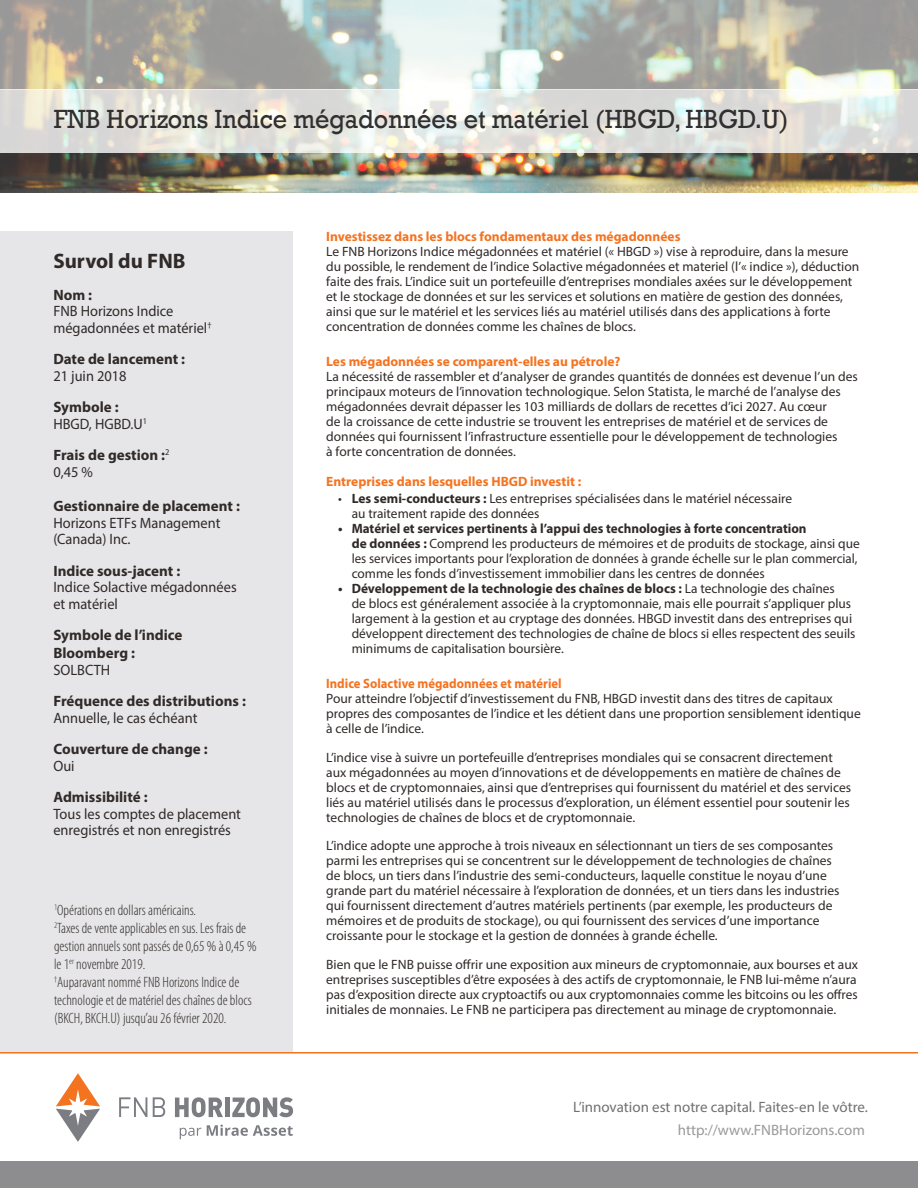
<style>
.page{position:relative;width:918px;height:1188px;background:#fff}
.page>*{position:absolute;margin:0;border:0;box-sizing:border-box;transform-origin:0 0}
.t1{font:27px "Rockwell";color:#312f30;scale:.93 1}
.ETF_Snapshot{font:700 21px "Myriad Pro";color:#302a28}
.t2{font:300 condensed 15px/18px "Myriad Pro";color:#302a28}
.Snapshot_body{font:15px/16.5px "Myriad Pro";color:#302a28;scale:.96 1}
.Snapshot_sub-head{font:700 15px/18px "Myriad Pro";color:#302a28}
.t3{font:15px "Myriad Pro";color:#717074}
.t4{font:15px "Myriad Pro";color:#999}
.Snapshot_sub-head-2{font:15px "Myriad Pro";color:#302a28;scale:.96 1}
.Body_Paragraph{font:13.5px/15px "Myriad Pro";color:#302a28}
.Top_Bullets{font:13.5px/15px "Myriad Pro";color:#302a28}
.Body_Paragraph-2{font:700 13.5px "Myriad Pro";color:#f47321}
.Body_Paragraph-3{font:700 13.5px "Myriad Pro";color:#f47321;scale:.94 1}
.s1{font-weight:700}
</style>
<div class="page">
<div style="left:0;top:231px;width:293px;height:821px;background:#e6e6e8"></div>
<div style="left:0;top:1161px;width:918px;height:27px;background:#8d8c8f"></div>
<img style="left:0;top:153px;width:918px;height:39px">
<svg style="left:0;top:0;width:918px;height:89px;background:#b5b8b0"></svg>
<svg style="left:0;top:89px;width:918px;height:64px;background:#e3e4de"></svg>
<hr style="left:0;top:1052px;width:918px;height:2px;background:#f47321">
<svg style="left:207px;top:1125px;width:86px;height:11px"></svg>
<svg style="left:56px;top:1073px;width:44px;height:69px"></svg>
<svg style="left:175px;top:1097px;width:48px;height:20px"></svg>
<div style="left:225px;top:1098px;width:5px;height:19px;background:#7b7d82"></div>
<svg style="left:232px;top:1097px;width:61px;height:20px"></svg>
<svg style="left:119px;top:1097px;width:28px;height:20px"></svg>
<svg style="left:153px;top:1097px;width:12px;height:20px"></svg>
<svg style="left:180px;top:1128px;width:21px;height:11px"></svg>
<p class="t1" style="left:54px;top:103px;width:792px">FNB Horizons Indice mégadonnées et matériel (HBGD, HBGD.U)</p>
<p class="ETF_Snapshot" style="left:53px;top:248px;width:134px">Survol du FNB</p>
<p class="Snapshot_sub-head" style="left:53px;top:285px;width:40px">Nom :</p>
<p class="Snapshot_body" style="left:53px;top:303px;width:166px">FNB Horizons Indice mégadonnées et matériel<sup>†</sup></p>
<p class="Snapshot_sub-head" style="left:53px;top:350px;width:133px">Date de lancement :</p>
<p class="Snapshot_body" style="left:53px;top:367px;width:78px">21 juin 2018</p>
<p class="Snapshot_sub-head" style="left:53px;top:398px;width:67px">Symbole :</p>
<p class="Snapshot_body" style="left:53px;top:415px;width:99px">HBGD, HGBD.U<sup>1</sup></p>
<p class="Snapshot_sub-head" style="left:53px;top:446px;width:118px">Frais de gestion :<sup>2</sup></p>
<p class="Snapshot_sub-head-2" style="left:53px;top:463px;width:43px">0,45 %</p>
<p class="Snapshot_sub-head" style="left:53px;top:497px;width:188px">Gestionnaire de placement :</p>
<p class="Snapshot_body" style="left:53px;top:514px;width:176px">Horizons ETFs Management (Canada) Inc.</p>
<p class="Snapshot_sub-head" style="left:53px;top:561px;width:128px">Indice sous-jacent :</p>
<p class="Snapshot_body" style="left:53px;top:579px;width:192px">Indice Solactive mégadonnées et matériel</p>
<p class="Snapshot_sub-head" style="left:53px;top:626px;width:131px">Symbole de l’indice<br>Bloomberg :</p>
<p class="Snapshot_body" style="left:53px;top:661px;width:61px">SOLBCTH</p>
<p class="Snapshot_sub-head" style="left:53px;top:692px;width:194px">Fréquence des distributions :</p>
<p class="Snapshot_body" style="left:53px;top:709px;width:152px">Annuelle, le cas échéant</p>
<p class="Snapshot_sub-head" style="left:53px;top:740px;width:156px">Couverture de change :</p>
<p class="Snapshot_body" style="left:53px;top:757px;width:24px">Oui</p>
<p class="Snapshot_sub-head" style="left:53px;top:788px;width:96px">Admissibilité :</p>
<p class="Snapshot_body" style="left:53px;top:805px;width:197px">Tous les comptes de placement enregistrés et non enregistrés</p>
<p class="t2" style="left:54px;top:901px;width:204px"><sup>1</sup>Opérations en dollars américains.<br><sup>2</sup>Taxes de vente applicables en sus. Les frais de gestion annuels sont passés de 0,65 % à 0,45 % le 1<sup>er</sup> novembre 2019.<br><sup>†</sup>Auparavant nommé FNB Horizons Indice de technologie et de matériel des chaînes de blocs (BKCH, BKCH.U) jusqu’au 26 février 2020.</p>
<p class="Body_Paragraph-2" style="left:326px;top:228px;width:356px">Investissez dans les blocs fondamentaux des mégadonnées</p>
<p class="Body_Paragraph" style="left:326px;top:244px;width:535px">Le FNB Horizons Indice mégadonnées et matériel (« HBGD ») vise à reproduire, dans la mesure du possible, le rendement de l’indice Solactive mégadonnées et materiel (l’« indice »), déduction faite des frais. L’indice suit un portefeuille d’entreprises mondiales axées sur le développement et le stockage de données et sur les services et solutions en matière de gestion des données, ainsi que sur le matériel et les services liés au matériel utilisés dans des applications à forte concentration de données comme les chaînes de blocs.</p>
<p class="Body_Paragraph-2" style="left:326px;top:353px;width:296px">Les mégadonnées se comparent-elles au pétrole?</p>
<p class="Body_Paragraph" style="left:326px;top:369px;width:533px">La nécessité de rassembler et d’analyser de grandes quantités de données est devenue l’un des principaux moteurs de l’innovation technologique. Selon Statista, le marché de l’analyse des mégadonnées devrait dépasser les 103 milliards de dollars de recettes d’ici 2027. Au cœur<br>de la croissance de cette industrie se trouvent les entreprises de matériel et de services de données qui fournissent l’infrastructure essentielle pour le développement de technologies<br>à forte concentration de données.</p>
<p class="Body_Paragraph-2" style="left:326px;top:473px;width:257px">Entreprises dans lesquelles HBGD investit :</p>
<p class="Top_Bullets" style="left:352px;top:491px;width:442px;text-indent:-14px">• <span class="s1">Les semi-conducteurs :</span> Les entreprises spécialisées dans le matériel nécessaire au traitement rapide des données</p>
<p class="Top_Bullets" style="left:352px;top:521px;width:510px;text-indent:-14px"><span class="s1">• Matériel et services pertinents à l’appui des technologies à forte concentration<br>de données :</span> Comprend les producteurs de mémoires et de produits de stockage, ainsi que les services importants pour l’exploration de données à grande échelle sur le plan commercial, comme les fonds d’investissement immobilier dans les centres de données</p>
<p class="Top_Bullets" style="left:352px;top:581px;width:505px;text-indent:-14px"><span class="s1">• Développement de la technologie des chaînes de blocs :</span> La technologie des chaînes<br>de blocs est généralement associée à la cryptomonnaie, mais elle pourrait s’appliquer plus largement à la gestion et au cryptage des données. HBGD investit dans des entreprises qui développent directement des technologies de chaîne de blocs si elles respectent des seuils minimums de capitalisation boursière.</p>
<p class="Body_Paragraph-3" style="left:326px;top:675px;width:252px">Indice Solactive mégadonnées et matériel</p>
<p class="Body_Paragraph" style="left:326px;top:691px;width:536px">Pour atteindre l’objectif d’investissement du FNB, HBGD investit dans des titres de capitaux propres des composantes de l’indice et les détient dans une proportion sensiblement identique à celle de l’indice.</p>
<p class="Body_Paragraph" style="left:326px;top:749px;width:526px">L’indice vise à suivre un portefeuille d’entreprises mondiales qui se consacrent directement aux mégadonnées au moyen d’innovations et de développements en matière de chaînes de blocs et de cryptomonnaies, ainsi que d’entreprises qui fournissent du matériel et des services liés au matériel utilisés dans le processus d’exploration, un élément essentiel pour soutenir les technologies de chaînes de blocs et de cryptomonnaie.</p>
<p class="Body_Paragraph" style="left:326px;top:838px;width:515px">L’indice adopte une approche à trois niveaux en sélectionnant un tiers de ses composantes parmi les entreprises qui se concentrent sur le développement de technologies de chaînes de blocs, un tiers dans l’industrie des semi-conducteurs, laquelle constitue le noyau d’une grande part du matériel nécessaire à l’exploration de données, et un tiers dans les industries qui fournissent directement d’autres matériels pertinents (par exemple, les producteurs de mémoires et de produits de stockage), ou qui fournissent des services d’une importance croissante pour le stockage et la gestion de données à grande échelle.</p>
<p class="Body_Paragraph" style="left:326px;top:956px;width:533px;text-align:justify">Bien que le FNB puisse offrir une exposition aux mineurs de cryptomonnaie, aux bourses et aux entreprises susceptibles d’être exposées à des actifs de cryptomonnaie, le FNB lui-même n’aura pas d’exposition directe aux cryptoactifs ou aux cryptomonnaies comme les bitcoins ou les offres initiales de monnaies. Le FNB ne participera pas directement au minage de cryptomonnaie.</p>
<p class="t3" style="left:573px;top:1098px;width:296px">L’innovation est notre capital. Faites-en le vôtre.</p>
<p class="t4" style="left:678px;top:1121px;width:189px">http://www.FNBHorizons.com</p>
</div>
